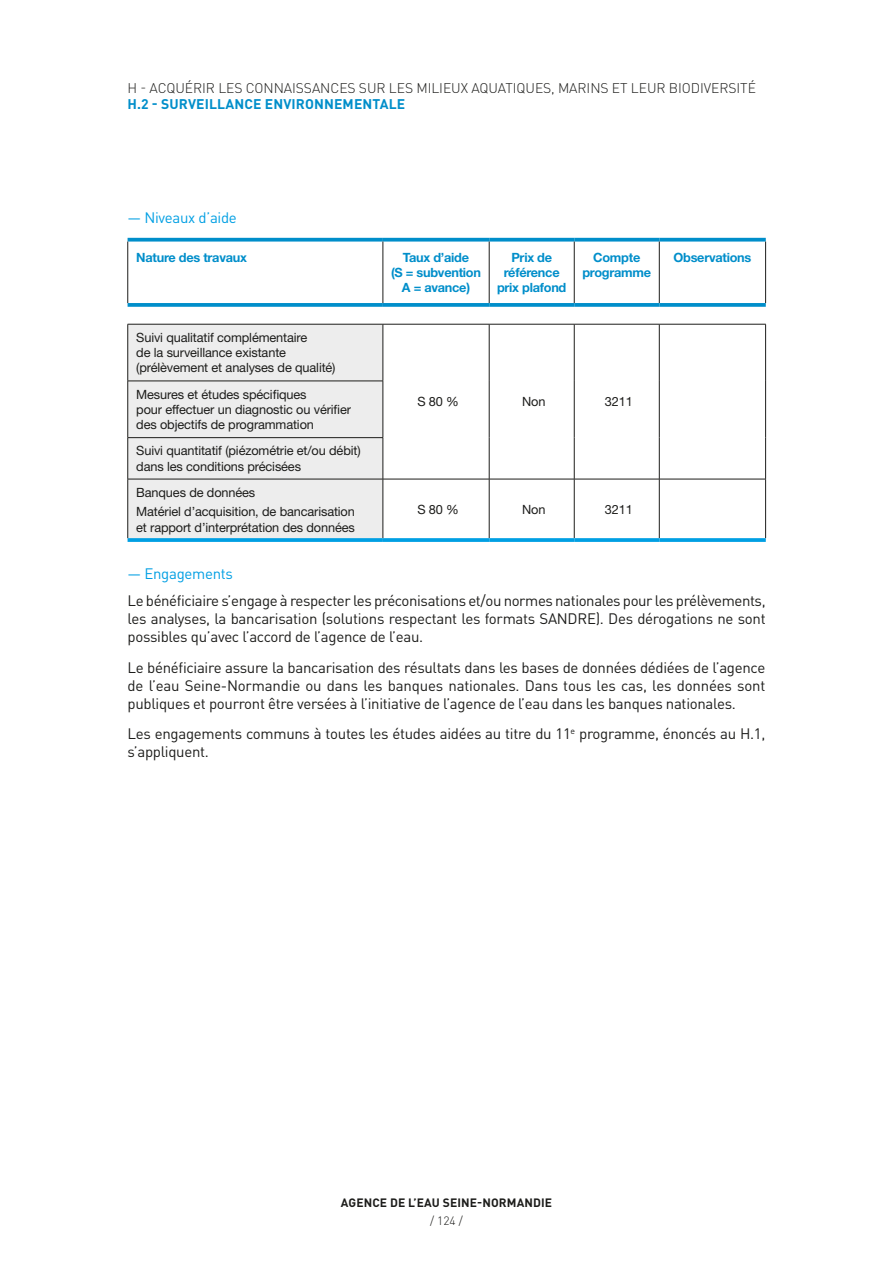
<style>
.page{position:relative;width:893px;height:1263px;background:#fff}
.page>*{position:absolute;margin:0;border:0;box-sizing:border-box;transform-origin:0 0}
.t1{font:15px/18px "DIN Pro";letter-spacing:-.02em;color:#1d1d1b;text-align:justify}
.t2{font:15px "DIN Pro";letter-spacing:-.02em;color:#009fe3}
.t3{font:300 13.8px "DIN Pro";letter-spacing:-.005em;color:#1d1d1b}
.t4{font:700 13.8px "DIN Pro";color:#008eca}
.t5{font:12.75px/15.3px "Helvetica Neue LT Std";letter-spacing:-.01em;color:#1d1d1b}
.t6{font:700 12.75px/15.3px "Helvetica Neue LT Std";letter-spacing:-.02em;color:#008eca;text-align:center}
.t7{font:700 12px "DIN Pro";letter-spacing:.01em;color:#1d1d1b}
.t8{font:300 12px "DIN Pro";color:#1d1d1b}
</style>
<div class="page">
<div style="left:128px;top:325px;width:255px;height:213px;background:#ededed"></div>
<svg style="left:128px;top:238px;width:255px;height:4px"></svg>
<svg style="left:383px;top:238px;width:106px;height:4px"></svg>
<svg style="left:489px;top:238px;width:85px;height:4px"></svg>
<svg style="left:574px;top:238px;width:85px;height:4px"></svg>
<svg style="left:659px;top:238px;width:107px;height:4px"></svg>
<svg style="left:128px;top:303px;width:255px;height:4px"></svg>
<svg style="left:383px;top:303px;width:106px;height:4px"></svg>
<svg style="left:489px;top:303px;width:85px;height:4px"></svg>
<svg style="left:574px;top:303px;width:85px;height:4px"></svg>
<svg style="left:659px;top:303px;width:107px;height:4px"></svg>
<hr style="left:127px;top:242px;width:1px;height:61px;background:#1d1d1b">
<hr style="left:383px;top:242px;width:1px;height:61px;background:#1d1d1b">
<hr style="left:489px;top:242px;width:1px;height:61px;background:#1d1d1b">
<hr style="left:574px;top:242px;width:1px;height:61px;background:#1d1d1b">
<hr style="left:659px;top:242px;width:1px;height:61px;background:#1d1d1b">
<hr style="left:765px;top:242px;width:1px;height:61px;background:#1d1d1b">
<hr style="left:128px;top:324px;width:255px;height:1px;background:#1d1d1b">
<hr style="left:127px;top:324px;width:1px;height:57px;background:#1d1d1b">
<hr style="left:383px;top:324px;width:106px;height:1px;background:#1d1d1b">
<hr style="left:383px;top:324px;width:1px;height:57px;background:#1d1d1b">
<hr style="left:489px;top:324px;width:85px;height:1px;background:#1d1d1b">
<hr style="left:489px;top:324px;width:1px;height:57px;background:#1d1d1b">
<hr style="left:574px;top:324px;width:85px;height:1px;background:#1d1d1b">
<hr style="left:574px;top:324px;width:1px;height:57px;background:#1d1d1b">
<hr style="left:659px;top:324px;width:107px;height:1px;background:#1d1d1b">
<hr style="left:659px;top:324px;width:1px;height:57px;background:#1d1d1b">
<hr style="left:765px;top:324px;width:1px;height:57px;background:#1d1d1b">
<hr style="left:128px;top:381px;width:255px;height:1px;background:#1d1d1b">
<hr style="left:127px;top:381px;width:1px;height:56px;background:#1d1d1b">
<hr style="left:383px;top:381px;width:1px;height:56px;background:#1d1d1b">
<hr style="left:489px;top:381px;width:1px;height:57px;background:#1d1d1b">
<hr style="left:574px;top:381px;width:1px;height:57px;background:#1d1d1b">
<hr style="left:659px;top:381px;width:1px;height:57px;background:#1d1d1b">
<hr style="left:765px;top:381px;width:1px;height:57px;background:#1d1d1b">
<hr style="left:128px;top:437px;width:255px;height:1px;background:#1d1d1b">
<hr style="left:127px;top:438px;width:1px;height:41px;background:#1d1d1b">
<hr style="left:383px;top:438px;width:1px;height:41px;background:#1d1d1b">
<hr style="left:489px;top:438px;width:1px;height:41px;background:#1d1d1b">
<hr style="left:574px;top:438px;width:1px;height:41px;background:#1d1d1b">
<hr style="left:659px;top:438px;width:1px;height:41px;background:#1d1d1b">
<hr style="left:765px;top:438px;width:1px;height:41px;background:#1d1d1b">
<hr style="left:128px;top:479px;width:255px;height:1px;background:#1d1d1b">
<hr style="left:127px;top:479px;width:1px;height:59px;background:#1d1d1b">
<hr style="left:383px;top:479px;width:106px;height:1px;background:#1d1d1b">
<hr style="left:383px;top:479px;width:1px;height:59px;background:#1d1d1b">
<hr style="left:489px;top:479px;width:85px;height:1px;background:#1d1d1b">
<hr style="left:489px;top:479px;width:1px;height:59px;background:#1d1d1b">
<hr style="left:574px;top:479px;width:85px;height:1px;background:#1d1d1b">
<hr style="left:574px;top:479px;width:1px;height:59px;background:#1d1d1b">
<hr style="left:659px;top:479px;width:107px;height:1px;background:#1d1d1b">
<hr style="left:659px;top:479px;width:1px;height:59px;background:#1d1d1b">
<hr style="left:765px;top:479px;width:1px;height:59px;background:#1d1d1b">
<svg style="left:128px;top:538px;width:255px;height:4px"></svg>
<svg style="left:383px;top:538px;width:106px;height:4px"></svg>
<svg style="left:489px;top:538px;width:85px;height:4px"></svg>
<svg style="left:574px;top:538px;width:85px;height:4px"></svg>
<svg style="left:659px;top:538px;width:107px;height:4px"></svg>
<p class="t3" style="left:128px;top:77px;width:630px">H - ACQUÉRIR LES CO NNAISSANCES SUR LES MILIEUX AQUATIQUES, MARINS ET LEUR BIOD IVERSITÉ</p>
<p class="t4" style="left:128px;top:92px;width:78px">H.2 - SURVEILLANCE</p>
<p class="t4" style="left:265px;top:92px;width:37px">ENVIRONNEMENTALE</p>
<p class="t2" style="left:128px;top:206px;width:111px">— Niveaux d’aide</p>
<p class="t6" style="left:136px;top:249px;width:112px">Nature des travaux</p>
<p class="t6" style="left:391px;top:249px;width:92px">Taux d’aide<br>(S = subvention<br>A = avance)</p>
<p class="t6" style="left:497px;top:249px;width:71px">Prix de référence prix plafond</p>
<p class="t6" style="left:582px;top:249px;width:70px">Compte programme</p>
<p class="t6" style="left:673px;top:249px;width:79px">Observations</p>
<p class="t5" style="left:136px;top:329px;width:201px">Suivi qualitatif complémentaire<br>de la surveillance existante (prélèvement et analyses de qualité)</p>
<p class="t5" style="left:417px;top:394px;width:43px">S 80 %</p>
<p class="t5" style="left:522px;top:394px;width:25px">Non</p>
<p class="t5" style="left:605px;top:394px;width:29px">3211</p>
<p class="t5" style="left:136px;top:386px;width:216px">Mesures et études spécifiques<br>pour effectuer un diagnostic ou vérifier des objectifs de programmation</p>
<p class="t5" style="left:136px;top:443px;width:226px">Suivi quantitatif (piézométrie et/ou débit) dans les conditions précisées</p>
<p class="t5" style="left:136px;top:482px;width:220px;line-height:19.5px">Banques de données<br>Matériel d’acquisition, de bancarisation</p>
<p class="t5" style="left:136px;top:519px;width:220px">et rapport d’interprétation des données</p>
<p class="t5" style="left:417px;top:502px;width:43px">S 80 %</p>
<p class="t5" style="left:522px;top:502px;width:25px">Non</p>
<p class="t5" style="left:605px;top:502px;width:29px">3211</p>
<p class="t2" style="left:128px;top:562px;width:107px">— Engagements</p>
<p class="t1" style="left:128px;top:590px;width:640px">Le bénéficiaire s’engage à respecter les préconisations et/ou normes nationales pour les prélèvements, les analyses, la bancarisation (solutions respectant les formats SANDRE). Des dérogations ne sont possibles qu’avec l’accord de l’agence de l’eau.</p>
<p class="t1" style="left:128px;top:657px;width:639px">Le bénéficiaire assure la bancarisation des résultats dans les bases de données dédiées de l’agence de l’eau Seine-Normandie ou dans les banques nationales. Dans tous les cas, les données sont publiques et pourront être versées à l’initiative de l’agence de l’eau dans les banques nationales.</p>
<p class="t1" style="left:128px;top:723px;width:639px">Les engagements communs à toutes les études aidées au titre du 11<sup>e</sup> programme, énoncés au H.1, s’appliquent.</p>
<p class="t7" style="left:341px;top:1193px;width:213px">AGENCE DE L’EAU SEINE-NORMANDIE</p>
<p class="t8" style="left:430px;top:1211px;width:34px">/ 124 /</p>
</div>
